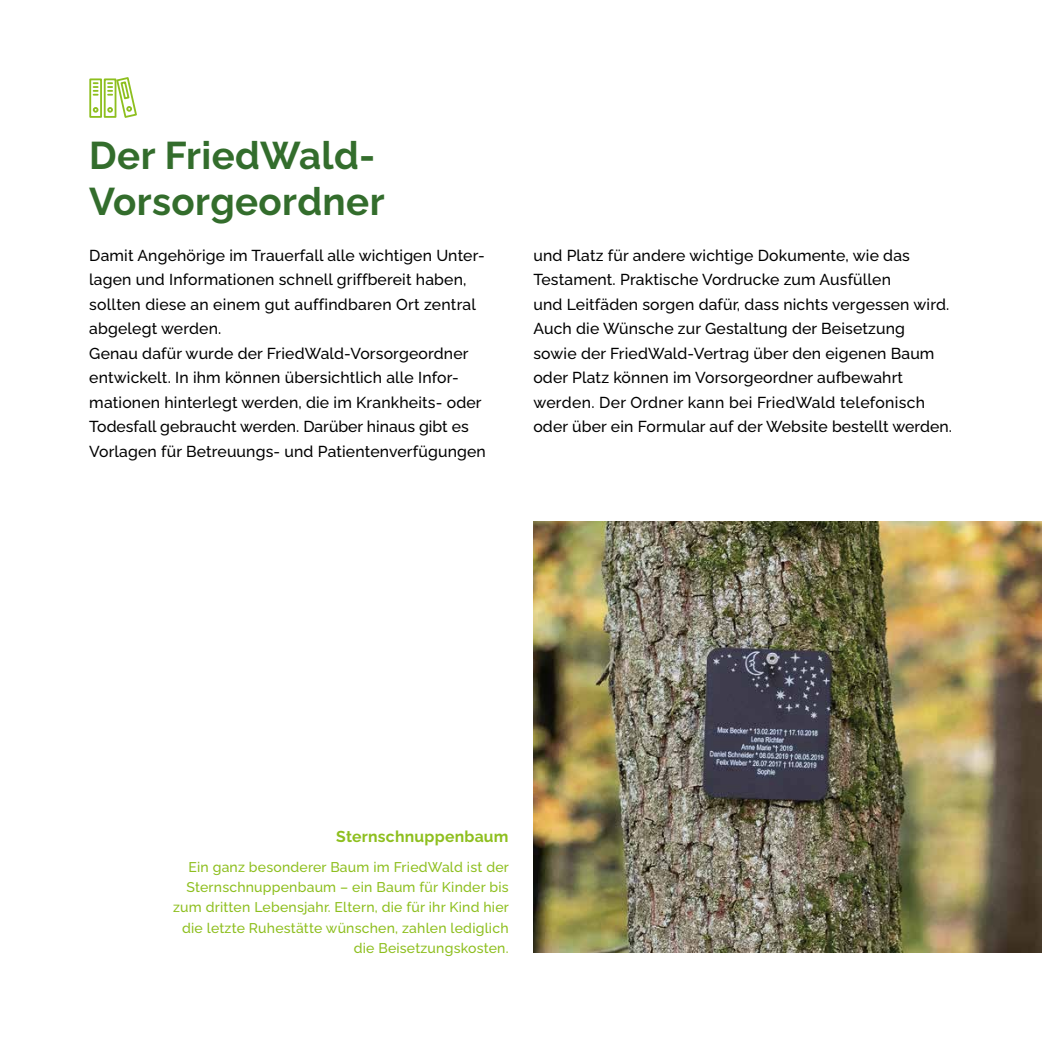
<style>
.page{position:relative;width:1042px;height:1042px;background:#fff}
.page>*{position:absolute;margin:0;border:0;box-sizing:border-box;transform-origin:0 0}
.t1{font:700 38.5px/45.5px "Raleway";letter-spacing:.01em;color:#336d2c}
.t2{font:500 15.75px/24.5px "Raleway";letter-spacing:.01em;color:#000}
.t3{font:700 15.75px "Raleway";letter-spacing:.015em;color:#8ebf1f}
.t4{font:500 14px/20.1px "Raleway";letter-spacing:.015em;color:#8ebf1f;text-align:right}
</style>
<div class="page">
<img style="left:533px;top:521px;width:509px;height:431px">
<div style="left:89px;top:78px;width:13px;height:40px;border:2px solid #8ebf1f"></div>
<svg style="left:94px;top:82px;width:4px;height:14px"></svg>
<svg style="left:93px;top:107px;width:6px;height:6px"></svg>
<div style="left:104px;top:78px;width:12px;height:40px;border:2px solid #8ebf1f"></div>
<svg style="left:107px;top:77px;width:30px;height:41px"></svg>
<h1 class="t1" style="left:89px;top:129px;width:297px">Der FriedWald-<br>Vorsorgeordner</h1>
<p class="t2" style="left:89px;top:241px;width:398px">Damit Angehörige im Trauerfall alle wichtigen Unter&shy;lagen und Informationen schnell griffbereit haben, sollten diese an einem gut auffindbaren Ort zentral abgelegt werden.<br>Genau dafür wurde der FriedWald-Vorsorgeordner entwickelt. In ihm können übersichtlich alle Infor&shy;mationen hinterlegt werden, die im Krankheits- oder Todesfall gebraucht werden. Darüber hinaus gibt es Vorlagen für Betreuungs- und Patientenverfügungen</p>
<p class="t2" style="left:533px;top:241px;width:420px">und Platz für andere wichtige Dokumente, wie das Testament. Praktische Vordrucke zum Ausfüllen<br>und Leitfäden sorgen dafür, dass nichts vergessen wird.<br>Auch die Wünsche zur Gestaltung der Beisetzung sowie der FriedWald-Vertrag über den eigenen Baum oder Platz können im Vorsorgeordner aufbewahrt werden. Der Ordner kann bei FriedWald telefonisch oder über ein Formular auf der Website bestellt werden.</p>
<p class="t3" style="left:336px;top:824px;width:174px">Sternschnuppenbaum</p>
<p class="t4" style="left:173px;top:855px;width:337px">Ein ganz besonderer Baum im FriedWald ist der Sternschnuppenbaum – ein Baum für Kinder bis zum dritten Lebensjahr. Eltern, die für ihr Kind hier die letzte Ruhestätte wünschen, zahlen lediglich die Beisetzungskosten.</p>
</div>
